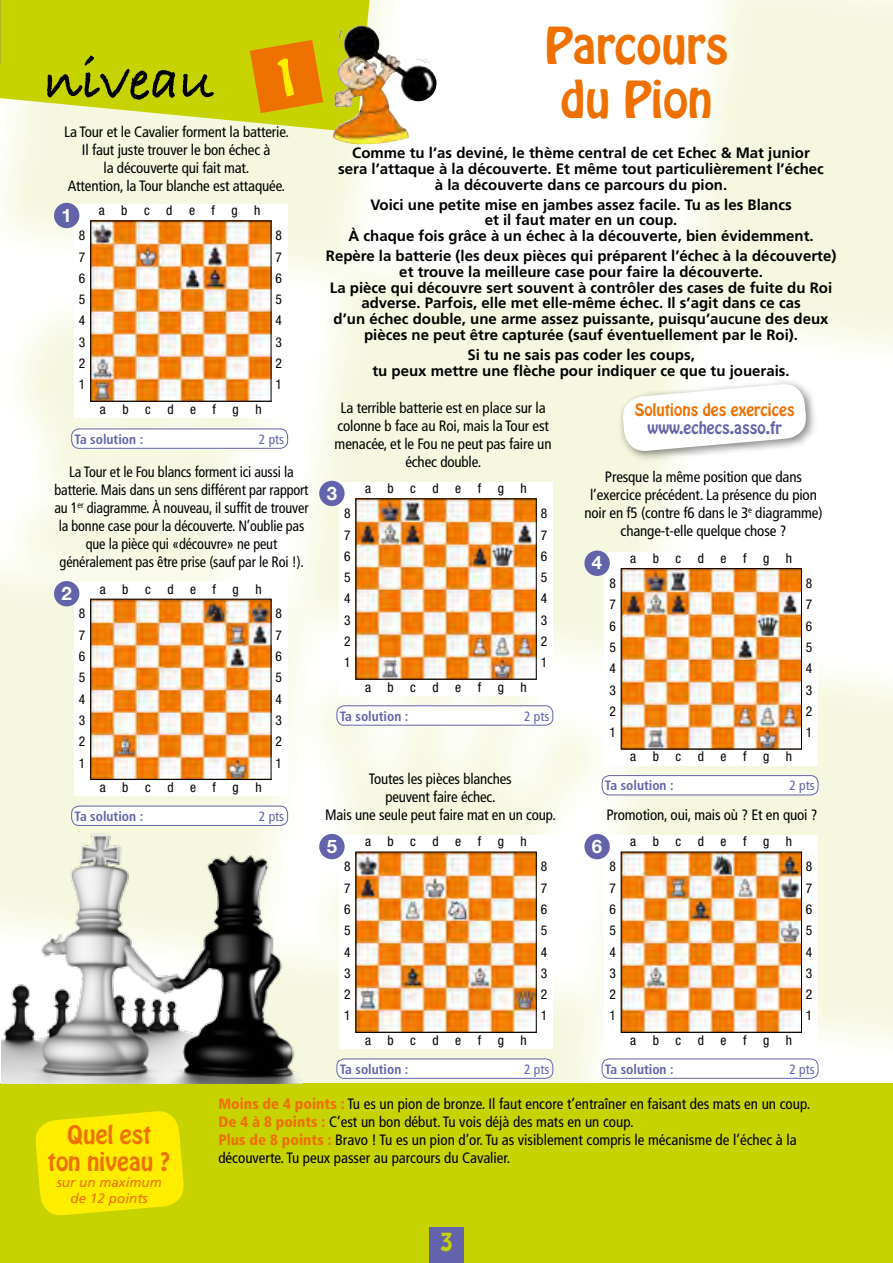
<style>
.page{position:relative;width:893px;height:1263px;background:#fff}
.page>*{position:absolute;margin:0;border:0;box-sizing:border-box;transform-origin:0 0}
.t1{font:57px "Bradley Hand ITCTT Bold";color:#000}
.t2{font:45px/54px "Hobo Std";color:#ee7100;text-align:center}
.t3{font:22.5px/27px "Hobo Std";color:#ee7100;text-align:center}
.t4{font:22.5px "Hobo Std";color:#c7d300}
.t5{font:700 18.6px "Helvetica Neue LT Std";color:#fff}
.t6{font:condensed 15px/18px "Frutiger";letter-spacing:-.01em;color:#000;text-align:center}
.t7{font:700 15px/15.8px "Frutiger";color:#000;text-align:center}
.t8{font:condensed 15px/18px "Frutiger";letter-spacing:-.01em;color:#000;text-align:center;scale:.95 1}
.t9{font:15px "Hobo Std";color:#ee7100}
.t10{font:15px "Hobo Std";color:#6363ab}
.t11{font:condensed 13.5px/21.3px "Helvetica Neue LT Std";color:#000;text-align:justify}
.t12{font:700 condensed 13.5px "Frutiger";color:#6363ab}
.t13{font:condensed 13.5px "Frutiger";color:#6363ab}
.t14{font:italic 13.5px/16.2px "Frutiger";color:#ee7100;text-align:center}
.s1{font-weight:900;color:#ee7100}
</style>
<div class="page">
<img style="left:0;top:0;width:893px;height:1083px">
<svg style="left:0;top:0;width:370px;height:132px;background:#ced822"></svg>
<img style="left:333px;top:26px;width:103px;height:118px">
<div style="left:74px;top:204px;width:214px;height:214px;background:#fff"></div>
<img style="left:92px;top:223px;width:177px;height:177px">
<div style="left:90px;top:221px;width:181px;height:181px;border:1px solid #000"></div>
<div style="left:54px;top:203px;width:25px;height:25px;background:#6363ab;border-radius:50%"></div>
<div style="left:72px;top:429px;width:216px;height:19px;background:#fff;border-radius:7px"></div>
<div style="left:71px;top:429px;width:217px;height:19px;border:1px solid #6363ab;border-radius:7px"></div>
<div style="left:74px;top:582px;width:214px;height:214px;background:#fff"></div>
<img style="left:92px;top:601px;width:177px;height:177px">
<div style="left:90px;top:599px;width:181px;height:181px;border:1px solid #000"></div>
<div style="left:54px;top:581px;width:25px;height:25px;background:#6363ab;border-radius:50%"></div>
<div style="left:0;top:1083px;width:893px;height:180px;background:#c7d300"></div>
<svg style="left:35px;top:1111px;width:149px;height:105px;background:#f6e900"></svg>
<div style="left:429px;top:1227px;width:34px;height:36px;background:#6363ab"></div>
<div style="left:618px;top:379px;width:199px;height:82px;background:#000;opacity:.5"></div>
<svg style="left:621px;top:382px;width:187px;height:71px"></svg>
<div style="left:604px;top:835px;width:214px;height:214px;background:#fff"></div>
<img style="left:623px;top:854px;width:177px;height:177px">
<div style="left:621px;top:852px;width:181px;height:181px;border:1px solid #000"></div>
<div style="left:584px;top:834px;width:26px;height:25px;background:#6363ab;border-radius:50%"></div>
<div style="left:602px;top:1059px;width:216px;height:19px;background:#fff;border-radius:7px"></div>
<div style="left:602px;top:1059px;width:216px;height:19px;border:1px solid #6363ab;border-radius:7px"></div>
<div style="left:339px;top:835px;width:214px;height:214px;background:#fff"></div>
<img style="left:358px;top:854px;width:176px;height:177px">
<div style="left:319px;top:834px;width:26px;height:25px;background:#6363ab;border-radius:50%"></div>
<div style="left:337px;top:1059px;width:216px;height:19px;background:#fff;border-radius:7px"></div>
<div style="left:337px;top:1059px;width:216px;height:19px;border:1px solid #6363ab;border-radius:7px"></div>
<div style="left:339px;top:482px;width:214px;height:214px;background:#fff"></div>
<img style="left:358px;top:501px;width:176px;height:176px">
<div style="left:337px;top:706px;width:216px;height:19px;background:#fff;border-radius:7px"></div>
<div style="left:337px;top:706px;width:216px;height:19px;border:1px solid #6363ab;border-radius:7px"></div>
<div style="left:319px;top:481px;width:26px;height:25px;background:#6363ab;border-radius:50%"></div>
<div style="left:604px;top:552px;width:214px;height:214px;background:#fff"></div>
<img style="left:623px;top:570px;width:177px;height:177px">
<div style="left:621px;top:568px;width:181px;height:181px;border:1px solid #000"></div>
<div style="left:584px;top:550px;width:26px;height:26px;background:#6363ab;border-radius:50%"></div>
<div style="left:602px;top:775px;width:216px;height:20px;background:#fff;border-radius:7px"></div>
<div style="left:602px;top:775px;width:216px;height:20px;border:1px solid #6363ab;border-radius:7px"></div>
<img style="left:1px;top:794px;width:319px;height:289px">
<svg style="left:250px;top:40px;width:73px;height:73px;background:#e48900"></svg>
<h1 class="t1" style="left:44px;top:48px;width:173px">niveau</h1>
<p class="t6" style="left:64px;top:123px;width:226px">La Tour et le Cavalier forment la batterie.<br>Il faut juste trouver le bon échec à<br>la découverte qui fait mat.<br>Attention, la Tour blanche est attaquée.</p>
<p class="t11" style="left:99px;top:200px;width:163px">a b c d e f g h</p>
<p class="t5" style="left:62px;top:203px;width:12px">1</p>
<p class="t11" style="left:79px;top:225px;width:8px">8<br>7<br>6<br>5<br>4<br>3<br>2<br>1</p>
<p class="t11" style="left:275px;top:225px;width:8px">8<br>7<br>6<br>5<br>4<br>3<br>2<br>1</p>
<p class="t11" style="left:100px;top:398px;width:163px">a b c d e f g h</p>
<p class="t12" style="left:75px;top:431px;width:70px">Ta solution :</p>
<p class="t13" style="left:259px;top:431px;width:27px">2 pts</p>
<p class="t8" style="left:54px;top:463px;width:269px">La Tour et le Fou blancs forment ici aussi la batterie. Mais dans un sens différent par rapport au 1<sup>er</sup> diagramme. À nouveau, il suffit de trouver la bonne case pour la découverte. N’oublie pas que la pièce qui «découvre» ne peut généralement pas être prise (sauf par le Roi !).</p>
<p class="t5" style="left:62px;top:582px;width:12px">2</p>
<p class="t11" style="left:100px;top:578px;width:163px">a b c d e f g h</p>
<p class="t11" style="left:79px;top:603px;width:8px">8<br>7<br>6<br>5<br>4<br>3<br>2<br>1</p>
<p class="t11" style="left:275px;top:603px;width:8px">8<br>7<br>6<br>5<br>4<br>3<br>2<br>1</p>
<p class="t11" style="left:100px;top:776px;width:163px">a b c d e f g h</p>
<p class="t12" style="left:75px;top:808px;width:70px">Ta solution :</p>
<p class="t13" style="left:259px;top:808px;width:27px">2 pts</p>
<h2 class="t2" style="left:545px;top:19px;width:186px">Parcours du Pion</h2>
<p class="t7" style="left:338px;top:145px;width:487px">Comme tu l’as deviné, le thème central de cet Echec &amp; Mat junior sera l’attaque à la découverte. Et même tout particulièrement l’échec à la découverte dans ce parcours du pion.</p>
<p class="t7" style="left:348px;top:196px;width:467px">Voici une petite mise en jambes assez facile. Tu as les Blancs<br>et il faut mater en un coup.<br>À chaque fois grâce à un échec à la découverte, bien évidemment.</p>
<p class="t7" style="left:326px;top:248px;width:512px">Repère la batterie (les deux pièces qui préparent l’échec à la découverte) et trouve la meilleure case pour faire la découverte.<br>La pièce qui découvre sert souvent à contrôler des cases de fuite du Roi adverse. Parfois, elle met elle-même échec. Il s’agit dans ce cas<br>d’un échec double, une arme assez puissante, puisqu’aucune des deux pièces ne peut être capturée (sauf éventuellement par le Roi).</p>
<p class="t7" style="left:372px;top:347px;width:419px">Si tu ne sais pas coder les coups,<br>tu peux mettre une flèche pour indiquer ce que tu jouerais.</p>
<p class="t6" style="left:335px;top:398px;width:218px">La terrible batterie est en place sur la colonne b face au Roi, mais la Tour est menacée, et le Fou ne peut pas faire un échec double.</p>
<p class="t5" style="left:327px;top:481px;width:12px">3</p>
<p class="t11" style="left:365px;top:478px;width:163px">a b c d e f g h</p>
<p class="t11" style="left:344px;top:503px;width:8px">8<br>7<br>6<br>5<br>4<br>3<br>2<br>1</p>
<p class="t11" style="left:541px;top:503px;width:8px">8<br>7<br>6<br>5<br>4<br>3<br>2<br>1</p>
<p class="t11" style="left:365px;top:676px;width:163px">a b c d e f g h</p>
<p class="t12" style="left:340px;top:708px;width:70px">Ta solution :</p>
<p class="t13" style="left:524px;top:708px;width:27px">2 pts</p>
<p class="t6" style="left:325px;top:770px;width:232px">Toutes les pièces blanches<br>peuvent faire échec.<br>Mais une seule peut faire mat en un coup.</p>
<p class="t5" style="left:327px;top:834px;width:12px">5</p>
<p class="t11" style="left:365px;top:831px;width:163px">a b c d e f g h</p>
<p class="t11" style="left:344px;top:856px;width:8px">8<br>7<br>6<br>5<br>4<br>3<br>2<br>1</p>
<p class="t11" style="left:541px;top:856px;width:8px">8<br>7<br>6<br>5<br>4<br>3<br>2<br>1</p>
<p class="t11" style="left:365px;top:1029px;width:163px">a b c d e f g h</p>
<p class="t12" style="left:340px;top:1061px;width:70px">Ta solution :</p>
<p class="t13" style="left:524px;top:1061px;width:27px">2 pts</p>
<p class="t9" style="left:635px;top:399px;width:162px">Solutions des exercices</p>
<p class="t10" style="left:648px;top:417px;width:136px">www.echecs.asso.fr</p>
<p class="t6" style="left:584px;top:468px;width:240px">Presque la même position que dans l’exercice précédent. La présence du pion noir en f5 (contre f6 dans le 3<sup>e</sup> diagramme) change-t-elle quelque chose ?</p>
<p class="t5" style="left:592px;top:551px;width:12px">4</p>
<p class="t11" style="left:630px;top:547px;width:163px">a b c d e f g h</p>
<p class="t11" style="left:609px;top:572px;width:8px">8<br>7<br>6<br>5<br>4<br>3<br>2<br>1</p>
<p class="t11" style="left:806px;top:572px;width:8px">8<br>7<br>6<br>5<br>4<br>3<br>2<br>1</p>
<p class="t11" style="left:630px;top:746px;width:163px">a b c d e f g h</p>
<p class="t12" style="left:605px;top:778px;width:70px">Ta solution :</p>
<p class="t13" style="left:789px;top:778px;width:27px">2 pts</p>
<p class="t6" style="left:606px;top:806px;width:213px">Promotion, oui, mais où ? Et en quoi ?</p>
<p class="t5" style="left:592px;top:834px;width:12px">6</p>
<p class="t11" style="left:630px;top:831px;width:163px">a b c d e f g h</p>
<p class="t11" style="left:609px;top:856px;width:8px">8<br>7<br>6<br>5<br>4<br>3<br>2<br>1</p>
<p class="t11" style="left:806px;top:856px;width:8px">8<br>7<br>6<br>5<br>4<br>3<br>2<br>1</p>
<p class="t11" style="left:630px;top:1029px;width:163px">a b c d e f g h</p>
<p class="t12" style="left:605px;top:1061px;width:70px">Ta solution :</p>
<p class="t13" style="left:789px;top:1061px;width:27px">2 pts</p>
<h3 class="t3" style="left:48px;top:1121px;width:124px">Quel est ton niveau ?</h3>
<p class="t14" style="left:57px;top:1174px;width:107px">sur un maximum de 12 points</p>
<p class="t6" style="left:218px;top:1095px;width:593px;text-align:left"><span class="s1">Moins de 4 points :</span> Tu es un pion de bronze. Il faut encore t’entraîner en faisant des mats en un coup.<br><span class="s1">De 4 à 8 points :</span> C’est un bon début. Tu vois déjà des mats en un coup.<br><span class="s1">Plus de 8 points :</span> Bravo ! Tu es un pion d’or. Tu as visiblement compris le mécanisme de l’échec à la découverte. Tu peux passer au parcours du Cavalier.</p>
<h3 class="t4" style="left:440px;top:1226px;width:15px">3</h3>
</div>
